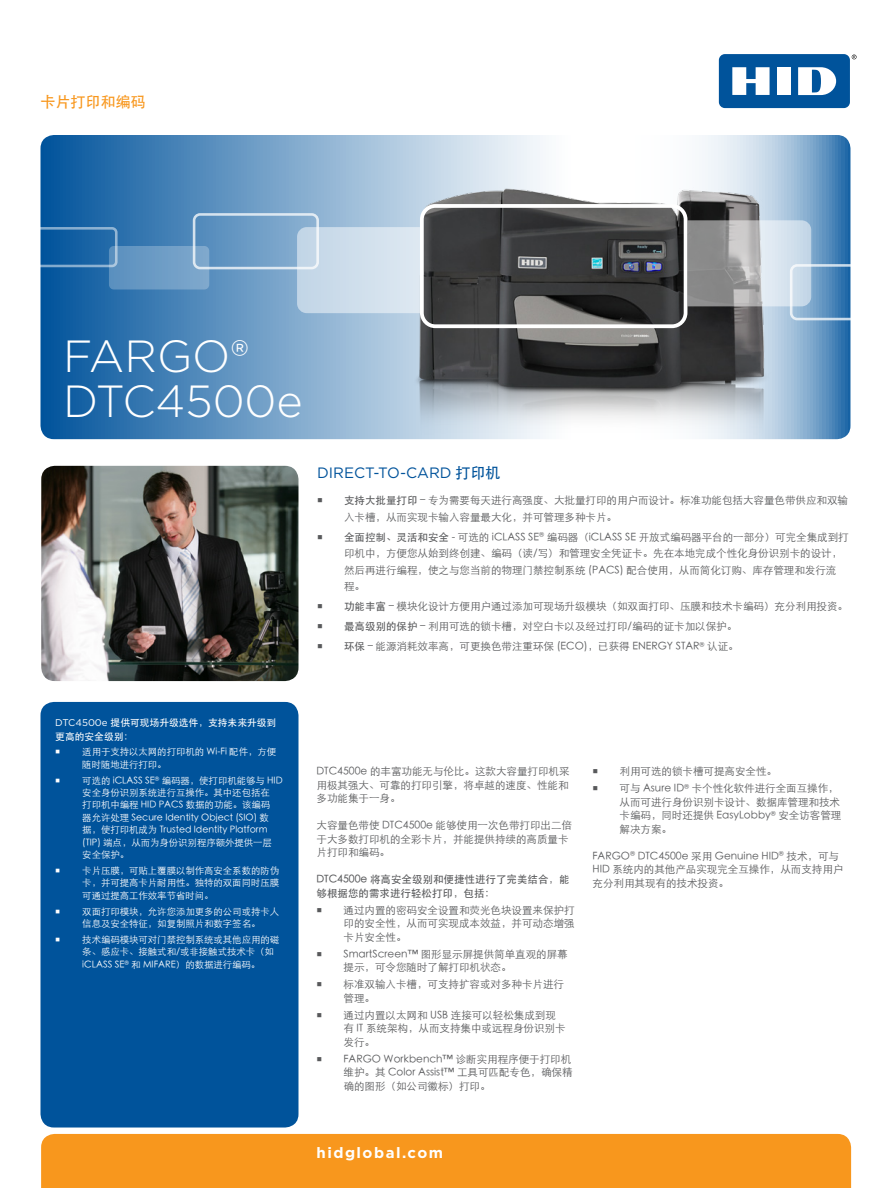
<style>
.page{position:relative;width:891px;height:1188px;background:#fff}
.page>*{position:absolute;margin:0;border:0;box-sizing:border-box;transform-origin:0 0}
.t1{font:300 45px/45px "Gotham";color:#fff}
.t2{font:15px "Gotham";color:#00539b}
.t3{font:700 15px "Gotham";letter-spacing:.1em;color:#fff}
.t4{font:500 15px "ST Heiti SC";color:#f8971d}
.t5{font:300 10.5px/13.5px "ST Heiti SC";color:#58595b}
.t6{font:500 10.5px/13.5px "ST Heiti SC";color:#58595b}
.t7{font:500 9.75px/13.5px "ST Heiti SC";color:#fff}
.t8{font:300 9.3px/12.3px "ST Heiti SC";color:#fff}
.s1{font-family:"ST Heiti SC";font-weight:500}
.s2{font-weight:500}
.s3{font-family:"Gotham";font-weight:400}
</style>
<div class="page">
<svg style="left:852px;top:55px;width:5px;height:4px"></svg>
<div style="left:719px;top:54px;width:131px;height:54px;background:#00539b;border-radius:6px"></div>
<div style="left:777px;top:67px;width:14px;height:28px;background:#fff"></div>
<svg style="left:732px;top:67px;width:38px;height:28px"></svg>
<svg style="left:798px;top:67px;width:38px;height:28px"></svg>
<svg style="left:40px;top:135px;width:810px;height:304px;background:#719fc7"></svg>
<div style="left:41px;top:1134px;width:810px;height:54px;background:#f8971d"></div>
<img style="left:401px;top:188px;width:383px;height:251px">
<div style="left:193px;top:213px;width:126px;height:56px;border:3px solid #fff;border-radius:6px"></div>
<div style="left:109px;top:246px;width:100px;height:44px;background:linear-gradient(to right,#578dbd,#86adcf);border-radius:5px"></div>
<div style="left:28px;top:227px;width:90px;height:40px;border:3px solid #fff;border-radius:4px"></div>
<div style="left:420px;top:204px;width:267px;height:124px;border:4px solid #fff;border-radius:14px"></div>
<svg style="left:297px;top:227px;width:123px;height:86px;background:#cfdeec"></svg>
<svg style="left:687px;top:220px;width:163px;height:100px;background:#95a6b6"></svg>
<img style="left:41px;top:466px;width:257px;height:215px">
<div style="left:40px;top:702px;width:258px;height:426px;background:#00539b;border-radius:14px"></div>
<p class="t4" style="left:40px;top:94px;width:106px">卡片打印和编码</p>
<p class="t1" style="left:63px;top:332px;width:241px">FARGO®<br>DTC4500e</p>
<p class="t2" style="left:317px;top:463px;width:185px">DIRECT-TO-CARD <span class="s1">打印机</span></p>
<p class="t5" style="left:344px;top:491px;width:505px;line-height:16.5px"><span class="s2">支持大批量打印</span> – 专为需要每天进行高强度、大批量打印的用户而设计。标准功能包括大容量色带供应和双输入卡槽，从而实现卡输入容量最大化，并可管理多种卡片。</p>
<p class="t5" style="left:344px;top:528px;width:506px;line-height:16.5px"><span class="s2">全面控制、灵活和安全</span> - 可选的 iCLASS SE<sup>®</sup> 编码器（iCLASS SE 开放式编码器平台的一部分）可完全集成到打印机中，方便您从始到终创建、编码（读/写）和管理安全凭证卡。先在本地完成个性化身份识别卡的设计，然后再进行编程，使之与您当前的物理门禁控制系统 (PACS) 配合使用，从而简化订购、库存管理和发行流程。</p>
<p class="t5" style="left:344px;top:599px;width:505px"><span class="s2">功能丰富</span> – 模块化设计方便用户通过添加可现场升级模块（如双面打印、压膜和技术卡编码）充分利用投资。</p>
<p class="t5" style="left:344px;top:619px;width:395px"><span class="s2">最高级别的保护</span> – 利用可选的锁卡槽，对空白卡以及经过打印/编码的证卡加以保护。</p>
<p class="t5" style="left:344px;top:639px;width:396px"><span class="s2">环保</span> – 能源消耗效率高，可更换色带注重环保 (ECO)，已获得 ENERGY STAR<sup>®</sup> 认证。</p>
<p class="t7" style="left:55px;top:716px;width:223px"><span class="s3">DTC4500e</span> 提供可现场升级选件，支持未来升级到更高的安全级别：</p>
<p class="t8" style="left:82px;top:745px;width:195px">适用于支持以太网的打印机的 Wi-Fi 配件，方便随时随地进行打印。</p>
<p class="t8" style="left:82px;top:773px;width:202px">可选的 iCLASS SE<sup>®</sup> 编码器，使打印机能够与 HID安全身份识别系统进行互操作。其中还包括在<br>打印机中编程 HID PACS 数据的功能。该编码<br>器允许处理 Secure Identity Object (SIO) 数<br>据，使打印机成为 Trusted Identity Platform (TIP) 端点，从而为身份识别程序额外提供一层安全保护。</p>
<p class="t8" style="left:82px;top:863px;width:198px;text-align:justify">卡片压膜，可贴上覆膜以制作高安全系数的防伪卡，并可提高卡片耐用性。独特的双面同时压膜可通过提高工作效率节省时间。</p>
<p class="t8" style="left:82px;top:904px;width:198px">双面打印模块，允许您添加更多的公司或持卡人信息及安全特征，如复制照片和数字签名。</p>
<p class="t8" style="left:82px;top:932px;width:198px">技术编码模块可对门禁控制系统或其他应用的磁条、感应卡、接触式和/或非接触式技术卡（如iCLASS SE<sup>®</sup> 和 MIFARE）的数据进行编码。</p>
<p class="t5" style="left:316px;top:763px;width:255px;text-align:justify">DTC4500e 的丰富功能无与伦比。这款大容量打印机采用极其强大、可靠的打印引擎，将卓越的速度、性能和多功能集于一身。</p>
<p class="t5" style="left:316px;top:817px;width:257px">大容量色带使 DTC4500e 能够使用一次色带打印出二倍于大多数打印机的全彩卡片，并能提供持续的高质量卡片打印和编码。</p>
<p class="t6" style="left:316px;top:872px;width:255px">DTC4500e 将高安全级别和便捷性进行了完美结合，能够根据您的需求进行轻松打印，包括：</p>
<p class="t5" style="left:344px;top:902px;width:232px;text-align:justify">通过内置的密码安全设置和荧光色块设置来保护打印的安全性，从而可实现成本效益，并可动态增强卡片安全性。</p>
<p class="t5" style="left:344px;top:946px;width:226px">SmartScreen™ 图形显示屏提供简单直观的屏幕提示，可令您随时了解打印机状态。</p>
<p class="t5" style="left:344px;top:977px;width:222px">标准双输入卡槽，可支持扩容或对多种卡片进行管理。</p>
<p class="t5" style="left:344px;top:1007px;width:224px">通过内置以太网和 USB 连接可以轻松集成到现有 IT 系统架构，从而支持集中或远程身份识别卡发行。</p>
<p class="t5" style="left:344px;top:1051px;width:231px">FARGO Workbench™ 诊断实用程序便于打印机维护。其 Color Assist™ 工具可匹配专色，确保精确的图形（如公司徽标）打印。</p>
<p class="t5" style="left:620px;top:763px;width:159px">利用可选的锁卡槽可提高安全性。</p>
<p class="t5" style="left:620px;top:781px;width:223px">可与 Asure ID<sup>®</sup> 卡个性化软件进行全面互操作，从而可进行身份识别卡设计、数据库管理和技术卡编码，同时还提供 EasyLobby<sup>®</sup> 安全访客管理解决方案。</p>
<p class="t5" style="left:592px;top:848px;width:252px">FARGO<sup>®</sup> DTC4500e 采用 Genuine HID<sup>®</sup> 技术，可与<br>HID 系统内的其他产品实现完全互操作，从而支持用户充分利用其现有的技术投资。</p>
<p class="t3" style="left:316px;top:1142px;width:128px">hidglobal.com</p>
</div>
